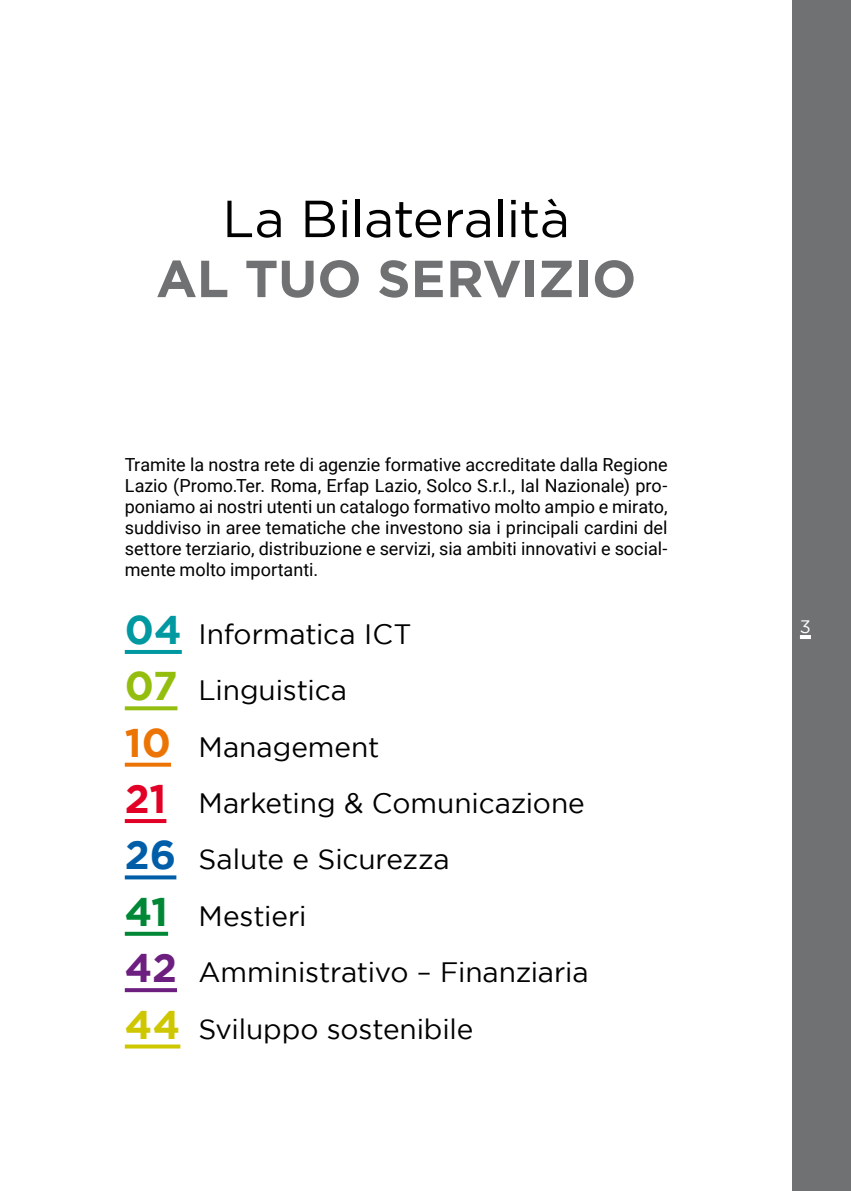
<style>
.page{position:relative;width:851px;height:1191px;background:#fff}
.page>*{position:absolute;margin:0;border:0;box-sizing:border-box;transform-origin:0 0}
.t1{font:52px "Gotham";letter-spacing:-.01em;color:#000}
.t2{font:700 52px "Gotham";letter-spacing:-.005em;color:#707172}
.t3{font:28px/56.4px "Gotham";letter-spacing:-.005em;color:#000}
.t4{font:18px/21px "Roboto";color:#000;text-align:justify}
.t5{font:18px "Gotham";color:#fff}
.s1{font-weight:700;font-size:40px;color:#0098a1}
.s2{font-weight:700;font-size:40px;color:#94be0f}
.s3{font-weight:700;font-size:40px;color:#ec7404}
.s4{font-weight:700;font-size:40px;color:#e20026}
.s5{font-weight:700;font-size:40px;color:#005ea8}
.s6{font-weight:700;font-size:40px;color:#008836}
.s7{font-weight:700;font-size:40px;color:#6d1f80}
.s8{font-weight:700;font-size:40px;color:#cec700}
</style>
<div class="page">
<div style="left:792px;top:0;width:58px;height:1191px;background:#707172"></div>
<hr style="left:125px;top:650px;width:57px;height:4px;background:#0098a1">
<svg style="left:125px;top:706px;width:52px;height:4px"></svg>
<svg style="left:125px;top:762px;width:46px;height:4px"></svg>
<svg style="left:125px;top:819px;width:41px;height:4px"></svg>
<svg style="left:125px;top:875px;width:51px;height:4px"></svg>
<svg style="left:125px;top:931px;width:43px;height:4px"></svg>
<svg style="left:125px;top:988px;width:52px;height:4px"></svg>
<svg style="left:125px;top:1044px;width:55px;height:4px"></svg>
<hr style="left:799px;top:635px;width:11px;height:4px;background:#fff">
<h1 class="t1" style="left:222px;top:190px;width:349px">La Bilateralità</h1>
<h1 class="t2" style="left:156px;top:249px;width:482px">AL TUO SERVIZIO</h1>
<p class="t4" style="left:125px;top:453px;width:544px">Tramite la nostra rete di agenzie formative accreditate dalla Regione Lazio (Promo.Ter. Roma, Erfap Lazio, Solco S.r.l., Ial Nazionale) pro&shy;poniamo ai nostri utenti un catalogo formativo molto ampio e mirato, suddiviso in aree tematiche che investono sia i principali cardini del settore terziario, distribuzione e servizi, sia ambiti innovativi e social&shy;mente molto importanti.</p>
<h2 class="t3" style="left:125px;top:605px;width:465px"><span class="s1">04</span> Informatica ICT<br><span class="s2">07</span> Linguistica<br><span class="s3">10</span> Management<br><span class="s4">21</span> Marketing &amp; Comunicazione<br><span class="s5">26</span> Salute e Sicurezza<br><span class="s6">41</span> Mestieri<br><span class="s7">42</span> Amministrativo – Finanziaria<br><span class="s8">44</span> Sviluppo sostenibile</h2>
<p class="t5" style="left:799px;top:616px;width:13px">3</p>
</div>
